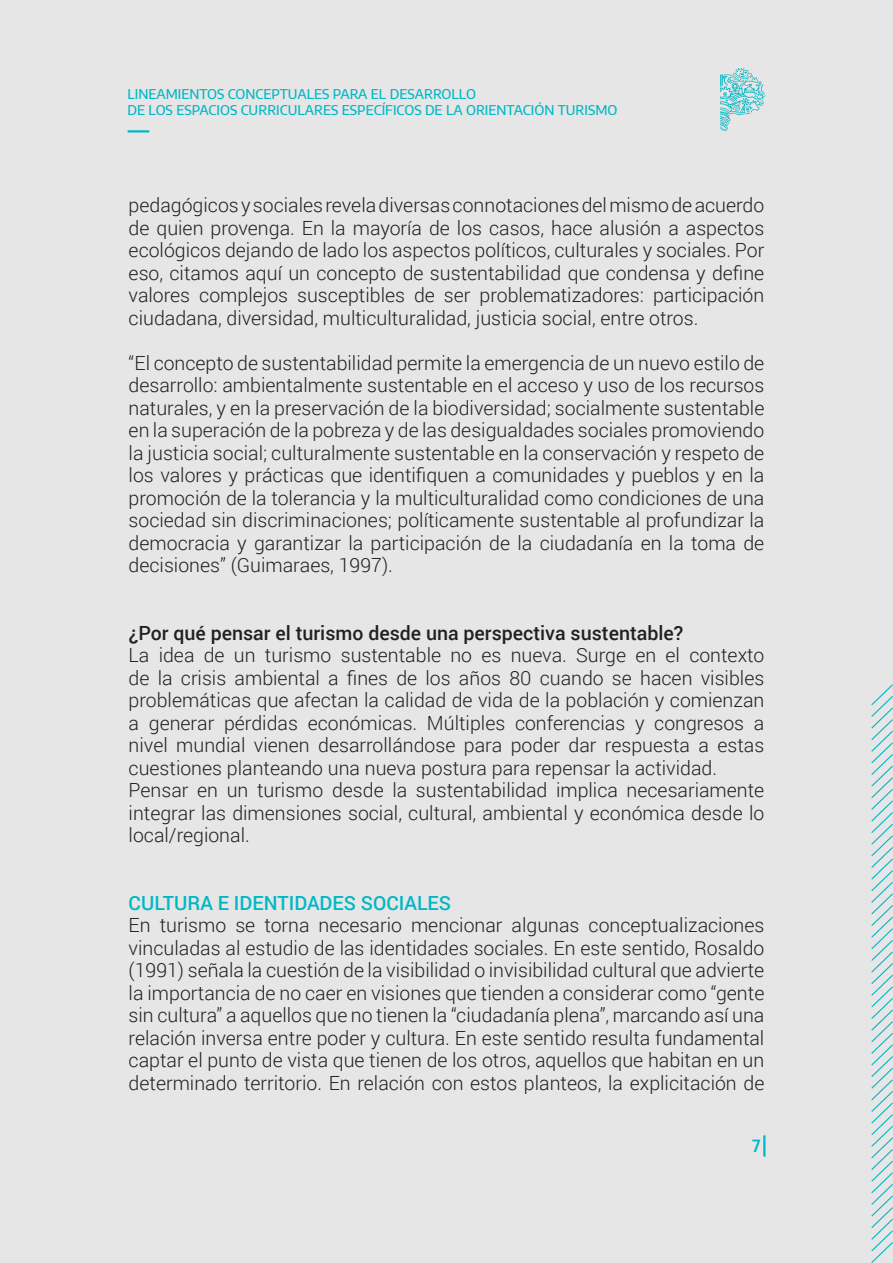
<style>
.page{position:relative;width:893px;height:1263px;background:#e6e6e6}
.page>*{position:absolute;margin:0;border:0;box-sizing:border-box;transform-origin:0 0}
.t1{font:300 19.5px/22.5px "Roboto";color:#231f20;text-align:justify}
.t2{font:500 19.5px "Roboto";color:#231f20}
.t3{font:500 19.5px "Roboto";color:#00b7c6}
.t4{font:600 16.5px "Encode Sans";color:#00b8c7}
.t5{font:500 13.5px/16.2px "Encode Sans";color:#00b8c7}
</style>
<div class="page">
<hr style="left:763px;top:1135px;width:2px;height:21px;background:#00b8c7">
<svg style="left:720px;top:68px;width:45px;height:63px"></svg>
<hr style="left:128px;top:130px;width:21px;height:3px;background:#00b8c7">
<svg style="left:871px;top:684px;width:22px;height:579px"></svg>
<p class="t5" style="left:128px;top:85px;width:491px">LINEAMIENTOS CONCEPTUALES PARA EL DESARROLLO<br>DE LOS ESPACIOS CURRICULARES ESPECÍFICOS DE LA ORIENTACIÓN TURISMO</p>
<p class="t1" style="left:129px;top:193px;width:637px">pedagógicos y sociales revela diversas connotaciones del mismo de acuerdo de quien provenga. En la mayoría de los casos, hace alusión a aspectos ecológicos dejando de lado los aspectos políticos, culturales y sociales. Por eso, citamos aquí un concepto de sustentabilidad que condensa y define valores complejos susceptibles de ser problematizadores: participación ciudadana, diversidad, multiculturalidad, justicia social, entre otros.</p>
<p class="t1" style="left:129px;top:351px;width:637px">“El concepto de sustentabilidad permite la emergencia de un nuevo estilo de desarrollo: ambientalmente sustentable en el acceso y uso de los recursos naturales, y en la preservación de la biodiversidad; socialmente sustentable en la superación de la pobreza y de las desigualdades sociales promoviendo la justicia social; culturalmente sustentable en la conservación y respeto de los valores y prácticas que identifiquen a comunidades y pueblos y en la promoción de la tolerancia y la multiculturalidad como condiciones de una sociedad sin discriminaciones; políticamente sustentable al profundizar la democracia y garantizar la participación de la ciudadanía en la toma de decisiones” (Guimaraes, 1997).</p>
<p class="t2" style="left:129px;top:619px;width:556px">¿Por qué pensar el turismo desde una perspectiva sustentable?</p>
<p class="t1" style="left:129px;top:643px;width:637px;text-align:left">La idea de un turismo sustentable no es nueva. Surge en el contexto de la crisis ambiental a fines de los años 80 cuando se hacen visibles problemáticas que afectan la calidad de vida de la población y comienzan a generar pérdidas económicas. Múltiples conferencias y congresos a nivel mundial vienen desarrollándose para poder dar respuesta a estas cuestiones planteando una nueva postura para repensar la actividad.<br>Pensar en un turismo desde la sustentabilidad implica necesariamente integrar las dimensiones social, cultural, ambiental y económica desde lo local/regional.</p>
<p class="t3" style="left:129px;top:889px;width:324px">CULTURA E IDENTIDADES SOCIALES</p>
<p class="t1" style="left:129px;top:913px;width:637px">En turismo se torna necesario mencionar algunas conceptualizaciones vinculadas al estudio de las identidades sociales. En este sentido, Rosaldo (1991) señala la cuestión de la visibilidad o invisibilidad cultural que advierte la importancia de no caer en visiones que tienden a considerar como “gente sin cultura” a aquellos que no tienen la “ciudadanía plena”, marcando así una relación inversa entre poder y cultura. En este sentido resulta fundamental captar el punto de vista que tienen de los otros, aquellos que habitan en un determinado territorio. En relación con estos planteos, la explicitación de</p>
<p class="t4" style="left:752px;top:1134px;width:10px">7</p>
</div>
